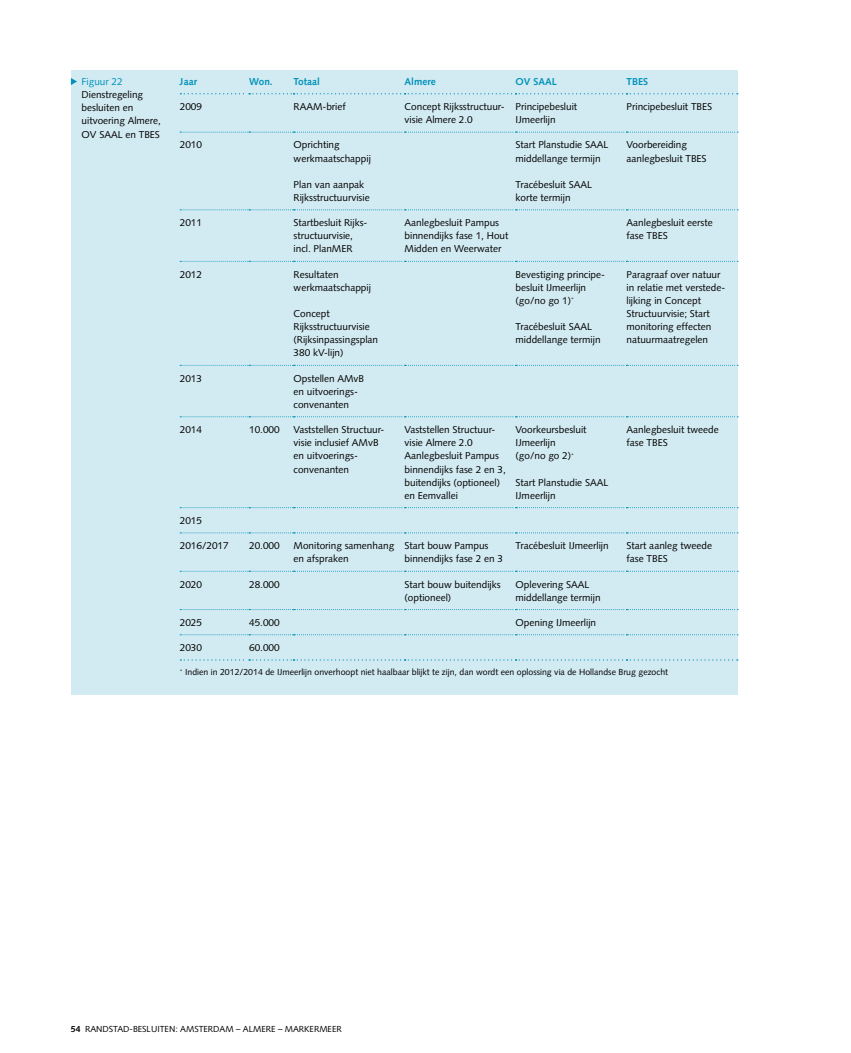
<style>
.page{position:relative;width:851px;height:1053px;background:#fff}
.page>*{position:absolute;margin:0;border:0;box-sizing:border-box;transform-origin:0 0}
.t1{font:10px/13.1px "Syntax";color:#000}
.t2{font:700 10px "Syntax";color:#0092bb}
.t3{font:8.75px "Syntax";color:#000}
.s1{color:#0092bb}
.s2{font-weight:700}
</style>
<div class="page">
<div style="left:71px;top:71px;width:666px;height:623px;background:#d2eaf1"></div>
<svg style="left:71px;top:78px;width:6px;height:7px"></svg>
<svg style="left:180px;top:609px;width:558px;height:1px"></svg>
<svg style="left:180px;top:132px;width:558px;height:1px"></svg>
<svg style="left:180px;top:209px;width:558px;height:1px"></svg>
<svg style="left:180px;top:261px;width:558px;height:1px"></svg>
<svg style="left:180px;top:365px;width:558px;height:1px"></svg>
<svg style="left:180px;top:416px;width:558px;height:1px"></svg>
<svg style="left:180px;top:507px;width:558px;height:1px"></svg>
<svg style="left:180px;top:532px;width:558px;height:1px"></svg>
<svg style="left:180px;top:571px;width:558px;height:1px"></svg>
<svg style="left:180px;top:93px;width:557px;height:1px"></svg>
<svg style="left:180px;top:634px;width:558px;height:1px"></svg>
<svg style="left:180px;top:659px;width:557px;height:1px"></svg>
<p class="t1" style="left:81px;top:75px;width:81px"><span class="s1">Figuur 22<br></span>Dienstregeling besluiten en uitvoering Almere,<br>OV SAAL en TBES</p>
<p class="t2" style="left:180px;top:76px;width:19px">Jaar</p>
<p class="t2" style="left:249px;top:76px;width:25px">Won.</p>
<p class="t2" style="left:293px;top:76px;width:28px">Totaal</p>
<p class="t2" style="left:404px;top:76px;width:33px">Almere</p>
<p class="t2" style="left:515px;top:76px;width:43px">OV SAAL</p>
<p class="t2" style="left:626px;top:76px;width:23px">TBES</p>
<p class="t1" style="left:180px;top:100px;width:24px">2009</p>
<p class="t1" style="left:293px;top:100px;width:54px">RAAM-brief</p>
<p class="t1" style="left:404px;top:100px;width:102px">Concept Rijksstructuur&shy;visie Almere 2.0</p>
<p class="t1" style="left:515px;top:100px;width:63px">Principebesluit<br>IJmeerlijn</p>
<p class="t1" style="left:626px;top:100px;width:87px">Principebesluit TBES</p>
<p class="t1" style="left:180px;top:138px;width:24px">2010</p>
<p class="t1" style="left:293px;top:138px;width:79px">Oprichting werkmaatschappij</p>
<p class="t1" style="left:293px;top:178px;width:78px">Plan van aanpak<br>Rijksstructuurvisie</p>
<p class="t1" style="left:626px;top:138px;width:82px">Voorbereiding aanlegbesluit TBES</p>
<p class="t1" style="left:515px;top:138px;width:93px">Start Planstudie SAAL middellange termijn</p>
<p class="t1" style="left:515px;top:178px;width:77px">Tracébesluit SAAL korte termijn</p>
<p class="t1" style="left:180px;top:216px;width:24px">2011</p>
<p class="t1" style="left:293px;top:216px;width:74px">Startbesluit Rijks&shy;structuurvisie, incl. PlanMER</p>
<p class="t1" style="left:404px;top:216px;width:105px">Aanlegbesluit Pampus binnendijks fase 1, Hout<br>Midden en Weerwater</p>
<p class="t1" style="left:626px;top:216px;width:88px">Aanlegbesluit eerste fase TBES</p>
<p class="t1" style="left:180px;top:267px;width:24px">2012</p>
<p class="t1" style="left:293px;top:267px;width:79px">Resultaten werkmaatschappij</p>
<p class="t1" style="left:293px;top:307px;width:86px">Concept<br>Rijksstructuurvisie (Rijksinpassingsplan<br>380 kV-lijn)</p>
<p class="t1" style="left:626px;top:268px;width:100px">Paragraaf over natuur in relatie met verstede&shy;lijking in Concept<br>Structuurvisie; Start monitoring effecten natuurmaatregelen</p>
<p class="t1" style="left:515px;top:267px;width:90px">Bevestiging principe&shy;besluit IJmeerlijn (go/no go 1)<sup>*</sup></p>
<p class="t1" style="left:515px;top:320px;width:87px">Tracébesluit SAAL middellange termijn</p>
<p class="t1" style="left:180px;top:371px;width:24px">2013</p>
<p class="t1" style="left:293px;top:371px;width:71px">Opstellen AMvB en uitvoerings&shy;convenanten</p>
<p class="t1" style="left:180px;top:423px;width:24px">2014</p>
<p class="t1" style="left:249px;top:423px;width:32px">10.000</p>
<p class="t1" style="left:293px;top:423px;width:91px">Vaststellen Structuur&shy;visie inclusief AMvB en uitvoerings&shy;convenanten</p>
<p class="t1" style="left:404px;top:423px;width:103px">Vaststellen Structuur&shy;visie Almere 2.0<br>Aanlegbesluit Pampus binnendijks fase 2 en 3, buitendijks (optioneel) en -Eemvallei</p>
<p class="t1" style="left:515px;top:423px;width:73px">Voorkeursbesluit<br>IJmeerlijn (go/no go 2)<sup>*</sup></p>
<p class="t1" style="left:515px;top:475px;width:93px">Start Planstudie SAAL<br>IJmeerlijn</p>
<p class="t1" style="left:626px;top:423px;width:94px">Aanlegbesluit tweede fase TBES</p>
<p class="t1" style="left:180px;top:514px;width:24px">2015</p>
<p class="t1" style="left:180px;top:539px;width:50px">2016/2017</p>
<p class="t1" style="left:249px;top:539px;width:32px">20.000</p>
<p class="t1" style="left:293px;top:539px;width:102px">Monitoring samenhang en afspraken</p>
<p class="t1" style="left:404px;top:539px;width:100px">Start bouw Pampus binnendijks fase 2 en 3</p>
<p class="t1" style="left:515px;top:539px;width:95px">Tracébesluit IJmeerlijn</p>
<p class="t1" style="left:626px;top:539px;width:87px">Start aanleg tweede fase TBES</p>
<p class="t1" style="left:180px;top:577px;width:24px">2020</p>
<p class="t1" style="left:249px;top:577px;width:32px">28.000</p>
<p class="t1" style="left:404px;top:577px;width:98px">Start bouw buitendijks (optioneel)</p>
<p class="t1" style="left:515px;top:577px;width:87px">Oplevering SAAL middellange termijn</p>
<p class="t1" style="left:180px;top:616px;width:24px">2025</p>
<p class="t1" style="left:249px;top:616px;width:32px">45.000</p>
<p class="t1" style="left:515px;top:616px;width:82px">Opening IJmeerlijn</p>
<p class="t1" style="left:180px;top:641px;width:24px">2030</p>
<p class="t1" style="left:249px;top:641px;width:32px">60.000</p>
<p class="t3" style="left:180px;top:667px;width:490px"><sup>*</sup> I ndien in 2012/2014 de IJmeerlijn onverhoopt niet haalbaar blijkt te zijn, dan wordt een oplossing via de Hollandse Brug gezocht</p>
<p class="t3" style="left:71px;top:1023px;width:26px"><span class="s2">54</span> Randstad</p>
<p class="t3" style="left:130px;top:1023px;width:85px">-besluiten : Amsterda</p>
<p class="t3" style="left:225px;top:1023px;width:67px">m – Almere – Mar</p>
<p class="t3" style="left:304px;top:1023px;width:36px">kermeer</p>
</div>
